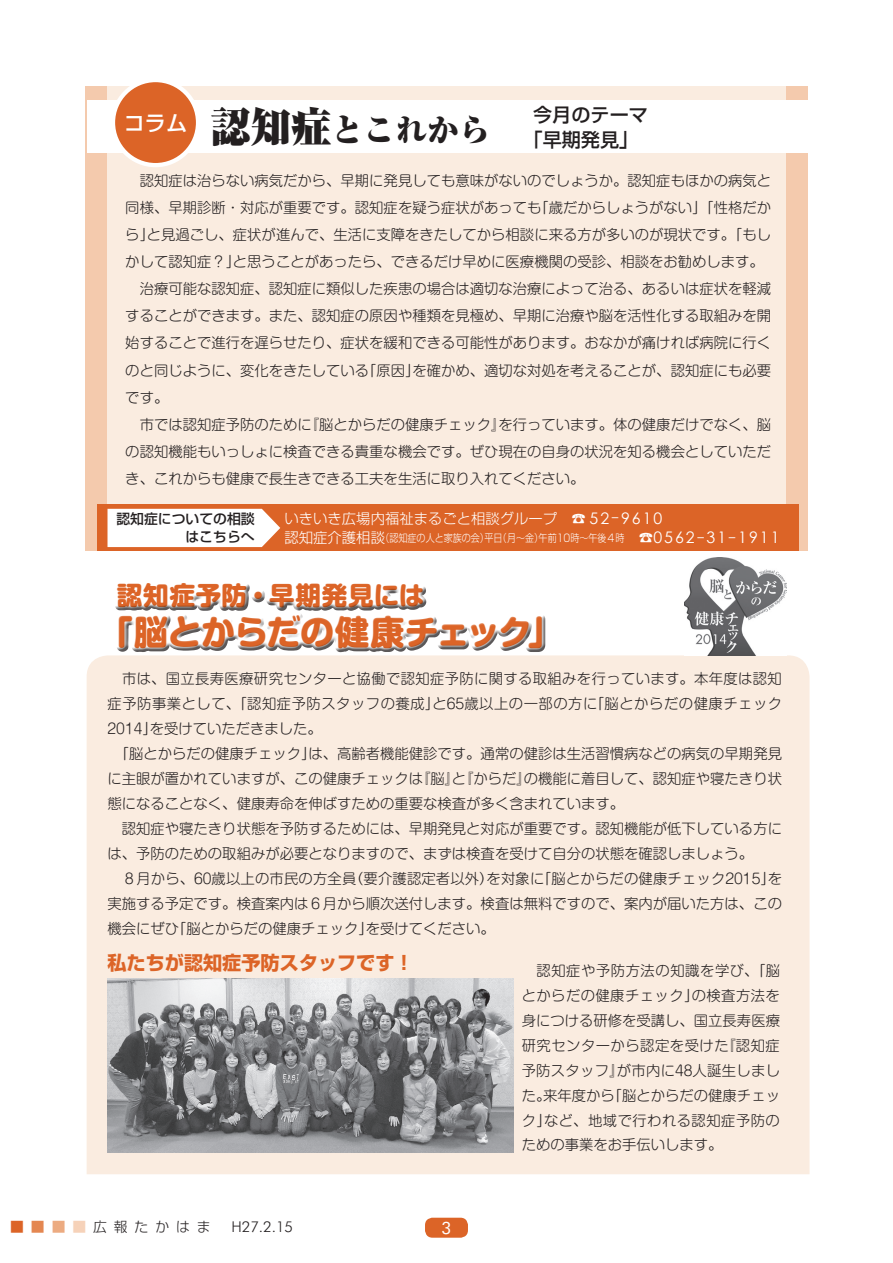
<style>
.page{position:relative;width:893px;height:1263px;background:#fff}
.page>*{position:absolute;margin:0;border:0;box-sizing:border-box;transform-origin:0 0}
.t1{font:800 34.05px "Shin M Go Pr 6 N";letter-spacing:-.02em;color:#dc6427}
.t2{font:900 31.95px "Ryumin Pr 6 N";color:#231f20}
.t3{font:800 25.5px "Shin M Go Pr 6 N";letter-spacing:.02em;color:#dc6427}
.t4{font:500 21.15px "Shin Go Pr 6 N";color:#fff}
.t5{font:700 19.2px "Shin Go Pr 6 N";color:#dc6427}
.t6{font:500 19.2px "Shin Go Pr 6 N";color:#231f20}
.t7{font:16.95px "Futura BT";color:#fff}
.t8{font:300 14.85px "Futura BT";color:#231f20}
.t9{font:300 14.4px/25px "Shin M Go Pr 6 N";color:#231f20;text-align:justify}
.t10{font:300 14.4px "Shin Go Pr 6 N";color:#fff}
.t11{font:500 13.8px/18px "Shin Go Pr 6 N";color:#231f20;text-align:right}
.t12{font:300 10.65px "Shin Go Pr 6 N";color:#fff;scale:.85 1}
.s1{font-size:40.35px}
.s2{font-family:"Century Gothic";font-weight:400;font-size:15.9px}
.s3{font-size:15.9px}
.s4{font-size:14.4px}
.s5{font-family:"Shin Go Pr 6 N";font-size:13.8px;color:#dc6427}
.s6{font-family:"Shin Go Pr 6 N";font-size:13.8px;color:#e48751}
.s7{font-family:"Shin Go Pr 6 N";font-size:13.8px;color:#ecab81}
.s8{font-family:"Shin Go Pr 6 N";font-size:13.8px;color:#f6d2b9}
.s9{font-family:"Shin Go Pr 6 N";font-size:13.8px}
</style>
<div class="page">
<div style="left:425px;top:1218px;width:43px;height:20px;background:#dc6427;border-radius:8px"></div>
<div style="left:85px;top:86px;width:723px;height:465px;background:#faece0"></div>
<div style="left:85px;top:86px;width:21px;height:465px;background:#f4caad"></div>
<div style="left:787px;top:86px;width:21px;height:465px;background:#f4caad"></div>
<div style="left:87px;top:100px;width:722px;height:53px;background:#fff"></div>
<div style="left:113px;top:80px;width:85px;height:85px;background:#dc6427;border-radius:50%"></div>
<div style="left:111px;top:78px;width:89px;height:89px;border:4px solid #fff;border-radius:50%"></div>
<div style="left:97px;top:504px;width:701px;height:47px;background:#dc6427"></div>
<div style="left:108px;top:509px;width:172px;height:38px;background:#fff"></div>
<div style="left:87px;top:655px;width:722px;height:519px;background:#faece0"></div>
<img style="left:685px;top:558px;width:102px;height:97px">
<div style="left:111px;top:655px;width:438px;height:26px;background:#faece0"></div>
<div style="left:112px;top:582px;width:438px;height:75px;background:#231f20;opacity:.75"></div>
<img style="left:108px;top:979px;width:405px;height:173px">
<p class="t4" style="left:124px;top:105px;width:65px">コラム</p>
<p class="t2" style="left:210px;top:105px;width:282px"><span class="s1">認知症</span>とこれから</p>
<p class="t6" style="left:533px;top:98px;width:116px">今月のテーマ</p>
<p class="t6" style="left:524px;top:124px;width:116px">「早期発見」</p>
<p class="t9" style="left:125px;top:166px;width:647px;line-height:27.2px">　認知症は治らない病気だから、早期に発見しても意味がないのでしょうか。認知症もほかの病気と同様、早期診断・対応が重要です。認知症を疑う症状があっても「歳だからしょうがない」「性格だから」と見過ごし、症状が進んで、生活に支障をきたしてから相談に来る方が多いのが現状です。「もしかして認知症？」と思うことがあったら、できるだけ早めに医療機関の受診、相談をお勧めします。</p>
<p class="t9" style="left:125px;top:274px;width:647px;line-height:27.2px">　治療可能な認知症、認知症に類似した疾患の場合は適切な治療によって治る、あるいは症状を軽減することができます。また、認知症の原因や種類を見極め、早期に治療や脳を活性化する取組みを開始することで進行を遅らせたり、症状を緩和できる可能性があります。おなかが痛ければ病院に行くのと同じように、変化をきたしている「原因」を確かめ、適切な対処を考えることが、認知症にも必要です。</p>
<p class="t9" style="left:125px;top:410px;width:647px;line-height:27.2px">　市では認知症予防のために『脳とからだの健康チェック』を行っています。体の健康だけでなく、脳の認知機能もいっしょに検査できる貴重な機会です。ぜひ現在の自身の状況を知る機会としていただき、これからも健康で長生きできる工夫を生活に取り入れてください。</p>
<p class="t11" style="left:116px;top:509px;width:140px">認知症についての相談はこちらへ</p>
<p class="t10" style="left:285px;top:506px;width:379px">いきいき広場内福祉まるごと相談グループ　☎ <span class="s2">52</span><span class="s3">-</span><span class="s2">9610</span></p>
<p class="t12" style="left:285px;top:529px;width:584px"><span class="s4">認知症介護相談</span>（認知症の人と家族の会）平日（月～金）午前10時～午後４時<span class="s4">　☎</span><span class="s2">0562</span><span class="s3">-</span><span class="s2">31</span><span class="s3">-</span><span class="s2">1911</span></p>
<h3 class="t3" style="left:117px;top:573px;width:309px">認知症予防・早期発見には</h3>
<h1 class="t1" style="left:100px;top:603px;width:463px">「脳とからだの健康チェック」</h1>
<p class="t9" style="left:108px;top:665px;width:676px">　市は、国立長寿医療研究センターと協働で認知症予防に関する取組みを行っています。本年度は認知症予防事業として、「認知症予防スタッフの養成」と65歳以上の一部の方に「脳とからだの健康チェック2014」を受けていただきました。</p>
<p class="t9" style="left:108px;top:740px;width:676px">　「脳とからだの健康チェック」は、高齢者機能健診です。通常の健診は生活習慣病などの病気の早期発見に主眼が置かれていますが、この健康チェックは『脳』と『からだ』の機能に着目して、認知症や寝たきり状態になることなく、健康寿命を伸ばすための重要な検査が多く含まれています。</p>
<p class="t9" style="left:108px;top:815px;width:676px">　認知症や寝たきり状態を予防するためには、早期発見と対応が重要です。認知機能が低下している方には、予防のための取組みが必要となりますので、まずは検査を受けて自分の状態を確認しましょう。</p>
<p class="t9" style="left:108px;top:865px;width:676px">　８月から、60歳以上の市民の方全員（要介護認定者以外）を対象に「脳とからだの健康チェック2015」を実施する予定です。検査案内は６月から順次送付します。検査は無料ですので、案内が届いた方は、この機会にぜひ「脳とからだの健康チェック」を受けてください。</p>
<p class="t9" style="left:522px;top:957px;width:260px">　認知症や予防方法の知識を学び、「脳とからだの健康チェック」の検査方法を身につける研修を受講し、国立長寿医療研究センターから認定を受けた『認知症予防スタッフ』が市内に48人誕生しました。来年度から「脳とからだの健康チェック」など、地域で行われる認知症予防のための事業をお手伝いします。</p>
<p class="t5" style="left:108px;top:948px;width:308px">私たちが認知症予防スタッフです！</p>
<p class="t8" style="left:10px;top:1218px;width:284px"><span class="s5">■</span><span class="s6">■</span><span class="s7">■</span><span class="s8">■</span><span class="s9">広報たかはま　</span>H27.2.15</p>
<p class="t7" style="left:441px;top:1217px;width:12px">3</p>
</div>
